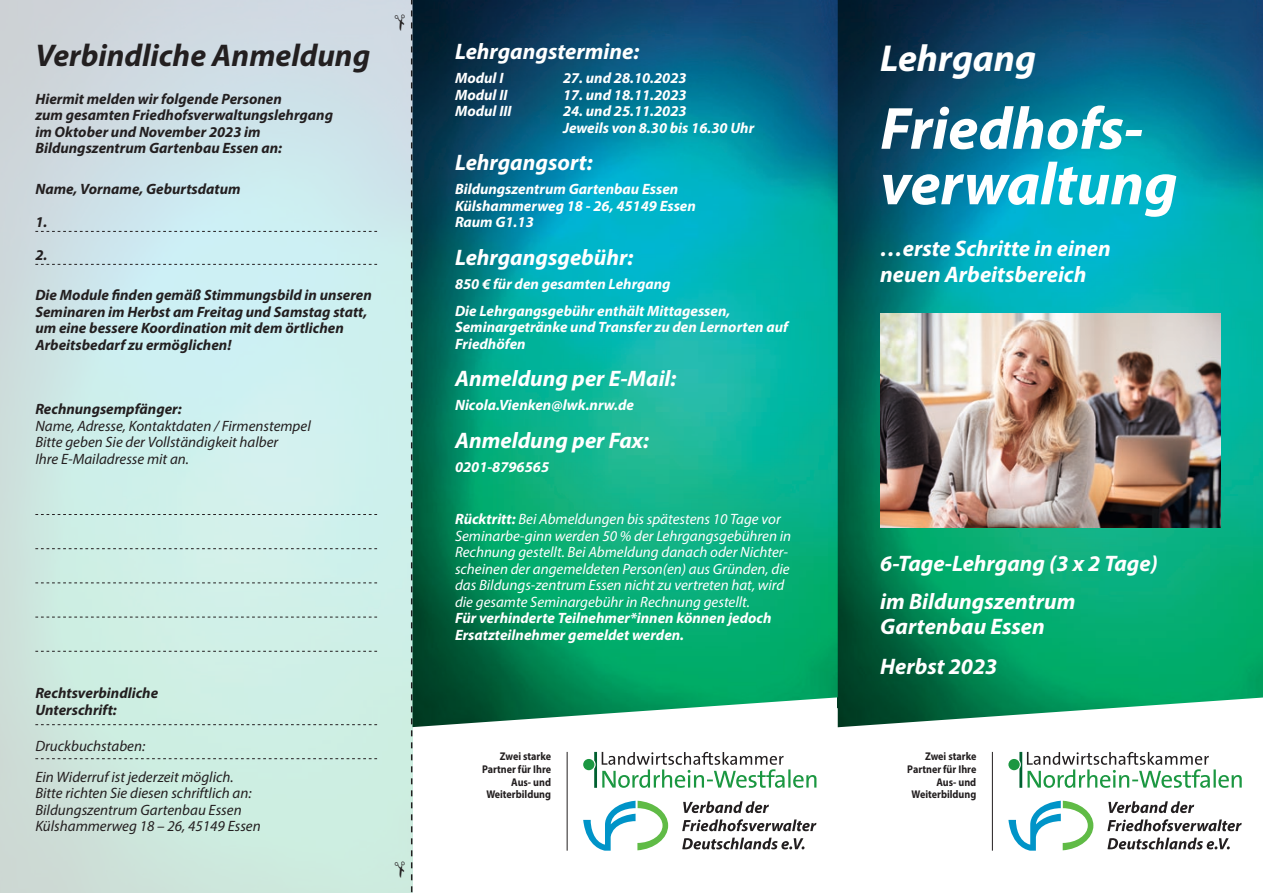
<style>
.page{position:relative;width:1263px;height:893px;background:#fff}
.page>*{position:absolute;margin:0;border:0;box-sizing:border-box;transform-origin:0 0}
.t1{font:italic 700 60px/55.5px "Myriad Pro";color:#fff}
.t2{font:italic 700 37.65px "Myriad Pro";color:#fff}
.t3{font:italic 700 31.5px "Myriad Pro";color:#231f20}
.t4{font:italic 700 22.5px/25.5px "Myriad Pro";color:#fff}
.t5{font:italic 700 15px/16.5px "Myriad Pro";color:#fff}
.t6{font:italic 700 15px/16.5px "Myriad Pro";color:#231f20}
.t7{font:italic 15px/16.5px "Myriad Pro";color:#fff}
.t8{font:italic 15px/16.5px "Myriad Pro";color:#231f20}
.t9{font:700 11.25px/12.6px "Myriad Pro";color:#231f20;text-align:right;scale:.9 1}
.s1{font-weight:700}
</style>
<div class="page">
<img style="left:838px;top:0;width:425px;height:697px">
<img style="left:412px;top:0;width:426px;height:727px">
<svg style="left:833px;top:697px;width:430px;height:154px"></svg>
<svg style="left:414px;top:708px;width:424px;height:143px"></svg>
<svg style="left:35px;top:264px;width:342px;height:1px"></svg>
<svg style="left:35px;top:758px;width:342px;height:1px"></svg>
<svg style="left:35px;top:548px;width:342px;height:1px"></svg>
<svg style="left:35px;top:617px;width:342px;height:1px"></svg>
<svg style="left:35px;top:651px;width:342px;height:1px"></svg>
<svg style="left:35px;top:582px;width:342px;height:1px"></svg>
<svg style="left:35px;top:231px;width:342px;height:1px"></svg>
<svg style="left:35px;top:724px;width:342px;height:1px"></svg>
<svg style="left:35px;top:514px;width:342px;height:1px"></svg>
<svg style="left:411px;top:0;width:1px;height:892px"></svg>
<svg style="left:583px;top:801px;width:85px;height:50px"></svg>
<svg style="left:682px;top:838px;width:122px;height:11px"></svg>
<svg style="left:682px;top:819px;width:134px;height:12px"></svg>
<svg style="left:683px;top:801px;width:86px;height:12px"></svg>
<div style="left:583px;top:759px;width:11px;height:11px;background:#1b9741;border-radius:50%"></div>
<svg style="left:594px;top:752px;width:222px;height:36px"></svg>
<hr style="left:567px;top:752px;width:1px;height:99px;background:#231f20">
<svg style="left:1008px;top:801px;width:85px;height:50px"></svg>
<svg style="left:1107px;top:838px;width:123px;height:11px"></svg>
<svg style="left:1107px;top:819px;width:135px;height:12px"></svg>
<svg style="left:1108px;top:801px;width:86px;height:12px"></svg>
<div style="left:1008px;top:759px;width:12px;height:11px;background:#1b9741;border-radius:50%"></div>
<svg style="left:1019px;top:752px;width:223px;height:36px"></svg>
<hr style="left:992px;top:752px;width:1px;height:99px;background:#231f20">
<img style="left:880px;top:314px;width:340px;height:213px">
<svg style="left:395px;top:15px;width:10px;height:16px"></svg>
<svg style="left:395px;top:861px;width:10px;height:17px"></svg>
<h3 class="t3" style="left:35px;top:35px;width:336px">Verbindliche Anmeldung</h3>
<p class="t6" style="left:35px;top:90px;width:299px">Hiermit melden wir folgende Personen<br>zum gesamten Friedhofsverwaltungslehrgang im Oktober und November 2023 im Bildungszentrum Gartenbau Essen an:</p>
<p class="t6" style="left:35px;top:180px;width:207px">Name, Vorname, Geburtsdatum</p>
<p class="t6" style="left:35px;top:213px;width:14px">1.</p>
<p class="t6" style="left:35px;top:246px;width:14px">2.</p>
<p class="t6" style="left:35px;top:286px;width:338px">Die Module finden gemäß Stimmungsbild in unseren Seminaren im Herbst am Freitag und Samstag statt, um eine bessere Koordination mit dem örtlichen Arbeitsbedarf zu ermöglichen!</p>
<p class="t6" style="left:35px;top:400px;width:148px">Rechnungsempfänger:</p>
<p class="t8" style="left:35px;top:417px;width:277px">Name, Adresse, Kontaktdaten / Firmenstempel<br>Bitte geben Sie der Vollständigkeit halber<br>Ihre E-Mailadresse mit an.</p>
<p class="t6" style="left:35px;top:684px;width:124px">Rechtsverbindliche<br>Unterschrift:</p>
<p class="t8" style="left:35px;top:737px;width:111px">Druckbuchstaben:</p>
<p class="t8" style="left:35px;top:768px;width:227px">Ein Widerruf ist jederzeit möglich.<br>Bitte richten Sie diesen schriftlich an:<br>Bildungszentrum Gartenbau Essen Külshammerweg 18 – 26, 45149 Essen</p>
<h3 class="t4" style="left:455px;top:38px;width:186px">Lehrgangstermine:</h3>
<p class="t5" style="left:455px;top:70px;width:50px">Modul I</p>
<p class="t5" style="left:563px;top:70px;width:125px">27. und 28.10.2023</p>
<p class="t5" style="left:455px;top:86px;width:54px">Modul II</p>
<p class="t5" style="left:563px;top:86px;width:125px">17. und 18.11.2023</p>
<p class="t5" style="left:455px;top:103px;width:58px">Modul III</p>
<p class="t5" style="left:563px;top:103px;width:193px">24. und 25.11.2023<br>Jeweils von 8.30 bis 16.30 Uhr</p>
<h3 class="t4" style="left:455px;top:149px;width:139px">Lehrgangsort:</h3>
<p class="t5" style="left:455px;top:181px;width:242px">Bildungszentrum Gartenbau Essen<br>Külshammerweg 18 - 26, 45149 Essen<br>Raum G1.13</p>
<h3 class="t4" style="left:455px;top:244px;width:180px">Lehrgangsgebühr:</h3>
<p class="t5" style="left:455px;top:270px;width:277px;line-height:27px">850 € für den gesamten Lehrgang<br>Die Lehrgangsgebühr enthält Mittagessen,</p>
<p class="t5" style="left:455px;top:319px;width:335px">Seminargetränke und Transfer zu den Lernorten auf<br>Friedhöfen</p>
<h3 class="t4" style="left:455px;top:365px;width:223px">Anmeldung per E-Mail:</h3>
<p class="t5" style="left:455px;top:397px;width:181px">Nicola.Vienken@lwk.nrw.de</p>
<h3 class="t4" style="left:455px;top:427px;width:195px">Anmeldung per Fax:</h3>
<p class="t5" style="left:455px;top:458px;width:96px">0201-8796565</p>
<p class="t7" style="left:455px;top:511px;width:338px"><span class="s1">Rücktritt:</span> Bei Abmeldungen bis spätestens 10 Tage vor Seminarbe-ginn werden 50 % der Lehrgangsgebühren in Rechnung gestellt. Bei Abmeldung danach oder Nichter&shy;scheinen der angemeldeten Person(en) aus Gründen, die das Bildungs-zentrum Essen nicht zu vertreten hat, wird die gesamte Seminargebühr in Rechnung gestellt.</p>
<p class="t5" style="left:455px;top:610px;width:318px">Für verhinderte Teilnehmer*innen können jedoch<br>Ersatzteilnehmer gemeldet werden.</p>
<h2 class="t2" style="left:880px;top:34px;width:157px">Lehrgang</h2>
<h1 class="t1" style="left:880px;top:99px;width:299px">Friedhofs&shy;verwaltung</h1>
<h3 class="t4" style="left:880px;top:235px;width:232px">…erste Schritte in einen neuen Arbeitsbereich</h3>
<h3 class="t4" style="left:880px;top:543px;width:279px;line-height:38.2px">6-Tage-Lehrgang (3 x 2 Tage) im Bildungszentrum</h3>
<h3 class="t4" style="left:880px;top:606px;width:166px;line-height:39.8px">Gartenbau Essen<br>Herbst 2023</h3>
<p class="t9" style="left:482px;top:750px;width:78px">Zwei starke<br>Partner für Ihre<br>Aus- und<br>Weiterbildung</p>
<p class="t9" style="left:907px;top:750px;width:78px">Zwei starke<br>Partner für Ihre<br>Aus- und<br>Weiterbildung</p>
</div>
